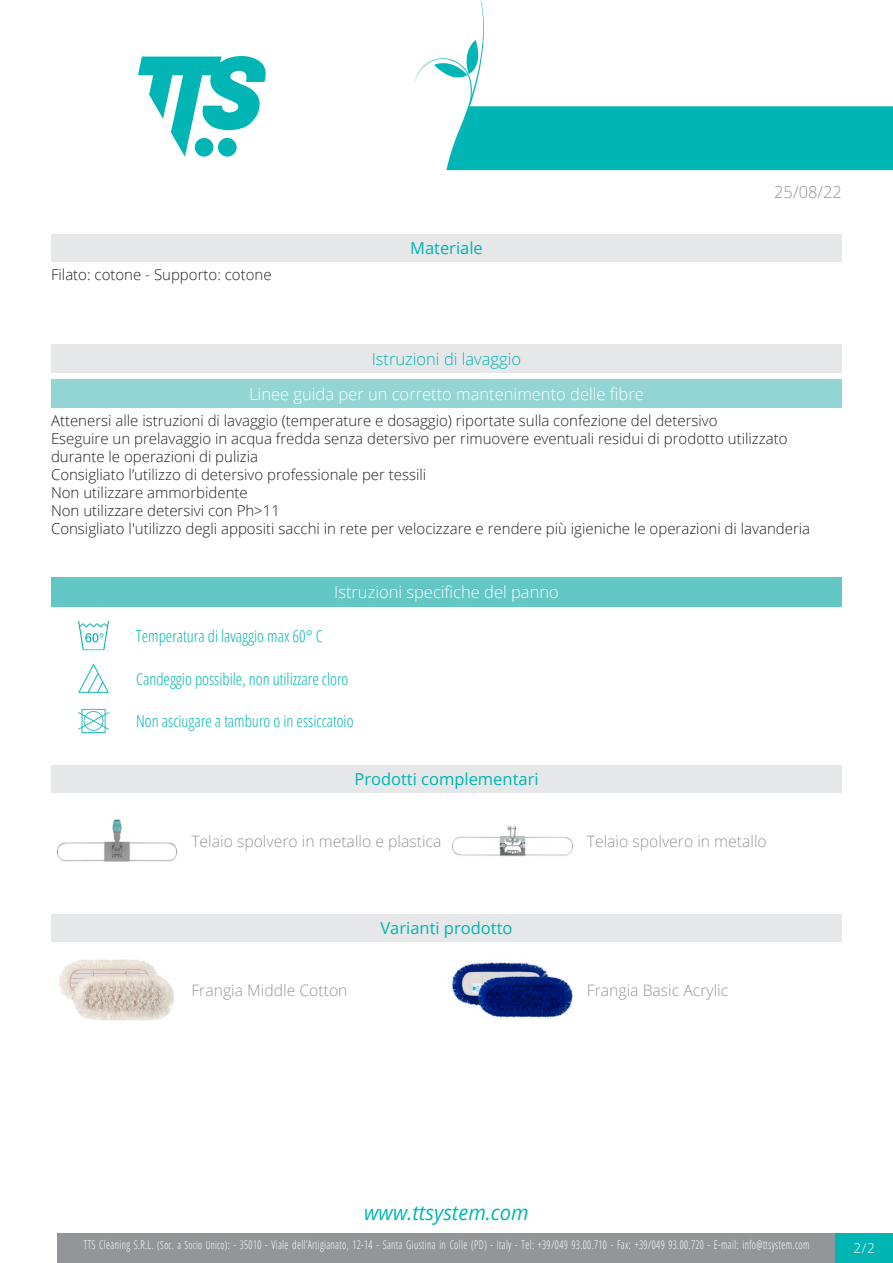
<style>
.page{position:relative;width:893px;height:1263px;background:#fff}
.page>*{position:absolute;margin:0;border:0;box-sizing:border-box;transform-origin:0 0}
.t1{font:italic 20.85px "Open Sans";color:#00b5b3;scale:.96 1}
.Titolo12{font:300 16.5px "Open Sans";color:#fff}
.TestoCandeggio{font:300 16.5px "Open Sans Condensed";color:#00b5b3}
.TestoAsciugaturaMecc{font:300 16.5px "Open Sans Condensed";color:#00b5b3}
.Titolo13{font:300 16.5px "Open Sans";color:#fff}
.TestoTempLavaggio{font:300 16.5px "Open Sans Condensed";color:#00b5b3}
.Titolo4{font:16.5px "Open Sans";color:#00b5b3}
.Titolo11{font:300 16.5px "Open Sans";color:#00b5b3}
.Titolo5{font:16.5px "Open Sans";color:#00b5b3}
.Titolo16{font:16.5px "Open Sans";color:#00b5b3}
.t2{font:300 16.5px "Open Sans";color:#939598}
.Nome{font:300 15.75px "Open Sans";color:#939598}
.MantenimentoFibre{font:300 15px/18px "Open Sans";color:#231f20}
.Materiale{font:300 15px "Open Sans";color:#231f20}
.t3{font:300 13.5px "Open Sans";color:#fff}
.t4{font:300 12px "Open Sans Condensed";letter-spacing:.035em;color:#fff;scale:.85 1}
.s1{font-size:11.25px}
</style>
<div class="page">
<svg style="left:138px;top:56px;width:128px;height:101px"></svg>
<div style="left:57px;top:1233px;width:779px;height:30px;background:#939598"></div>
<div style="left:836px;top:1233px;width:57px;height:30px;background:#00b5b3"></div>
<svg style="left:415px;top:0;width:478px;height:170px"></svg>
<div style="left:51px;top:234px;width:791px;height:28px;background:#e6e7e9"></div>
<div style="left:51px;top:345px;width:791px;height:28px;background:#e6e7e9"></div>
<div style="left:51px;top:380px;width:791px;height:28px;background:#93d5d5"></div>
<div style="left:51px;top:577px;width:791px;height:30px;background:#63c7c6"></div>
<svg style="left:78px;top:621px;width:31px;height:29px"></svg>
<svg style="left:78px;top:664px;width:31px;height:29px"></svg>
<svg style="left:78px;top:709px;width:31px;height:24px"></svg>
<div style="left:51px;top:765px;width:791px;height:28px;background:#e6e7e9"></div>
<img style="left:57px;top:819px;width:120px;height:43px">
<img style="left:452px;top:825px;width:121px;height:32px">
<div style="left:51px;top:914px;width:791px;height:28px;background:#e6e7e9"></div>
<img style="left:58px;top:959px;width:117px;height:62px">
<img style="left:452px;top:962px;width:121px;height:56px">
<p class="Materiale" style="left:51px;top:264px;width:222px">Filato: cotone - Supporto: cotone</p>
<p class="Titolo16" style="left:410px;top:237px;width:74px">Materiale</p>
<p class="t2" style="left:774px;top:180px;width:69px">25/08/22</p>
<p class="Titolo11" style="left:372px;top:348px;width:151px">Istruzioni di lavaggio</p>
<p class="Titolo12" style="left:249px;top:383px;width:396px">Linee guida per un corretto mantenimento delle fibre</p>
<p class="MantenimentoFibre" style="left:51px;top:411px;width:668px">Attenersi alle istruzioni di lavaggio (temperature e dosaggio) riportate sulla confezione del detersivo</p>
<p class="MantenimentoFibre" style="left:51px;top:429px;width:738px">Eseguire un prelavaggio in acqua fredda senza detersivo per rimuovere eventuali residui di prodotto utilizzato durante le operazioni di pulizia</p>
<p class="MantenimentoFibre" style="left:51px;top:465px;width:377px">Consigliato l’utilizzo di detersivo professionale per tessili</p>
<p class="MantenimentoFibre" style="left:51px;top:483px;width:198px">Non utilizzare ammorbidente</p>
<p class="MantenimentoFibre" style="left:51px;top:501px;width:230px">Non utilizzare detersivi con Ph&gt;11</p>
<p class="MantenimentoFibre" style="left:51px;top:519px;width:761px">Consigliato l'utilizzo degli appositi sacchi in rete per velocizzare e rendere più igieniche le operazioni di lavanderia</p>
<p class="Titolo13" style="left:334px;top:581px;width:226px">Istruzioni specifiche del panno</p>
<p class="TestoTempLavaggio" style="left:136px;top:625px;width:188px">Temperatura di lavaggio max 60° C</p>
<p class="TestoCandeggio" style="left:136px;top:667px;width:214px">Candeggio possibile, non utilizzare cloro</p>
<p class="TestoAsciugaturaMecc" style="left:136px;top:710px;width:219px">Non asciugare a tamburo o in essiccatoio</p>
<p class="Titolo4" style="left:354px;top:768px;width:186px">Prodotti complementari</p>
<p class="Nome" style="left:191px;top:830px;width:252px">Telaio spolvero in metallo e plastica</p>
<p class="Nome" style="left:587px;top:830px;width:181px">Telaio spolvero in metallo</p>
<p class="Titolo5" style="left:380px;top:917px;width:133px">Varianti prodotto</p>
<p class="Nome" style="left:191px;top:979px;width:158px">Frangia Middle Cotton</p>
<p class="Nome" style="left:587px;top:979px;width:143px">Frangia Basic Acrylic</p>
<h1 class="t1" style="left:364px;top:1198px;width:173px">www.ttsystem.com</h1>
<p class="t4" style="left:84px;top:1236px;width:855px">TTS Cleaning S.R.L. <span class="s1">(Soc. a Socio Unico)</span>: - 35010 - Viale dell’Artigianato, 12-14 - Santa Giustina in Colle (PD) - Italy - Tel: +39/049 93.00.710 - Fax: +39/049 93.00.720 - E-mail: info@ttsystem.com</p>
<p class="t3" style="left:854px;top:1239px;width:23px">2/2</p>
</div>
